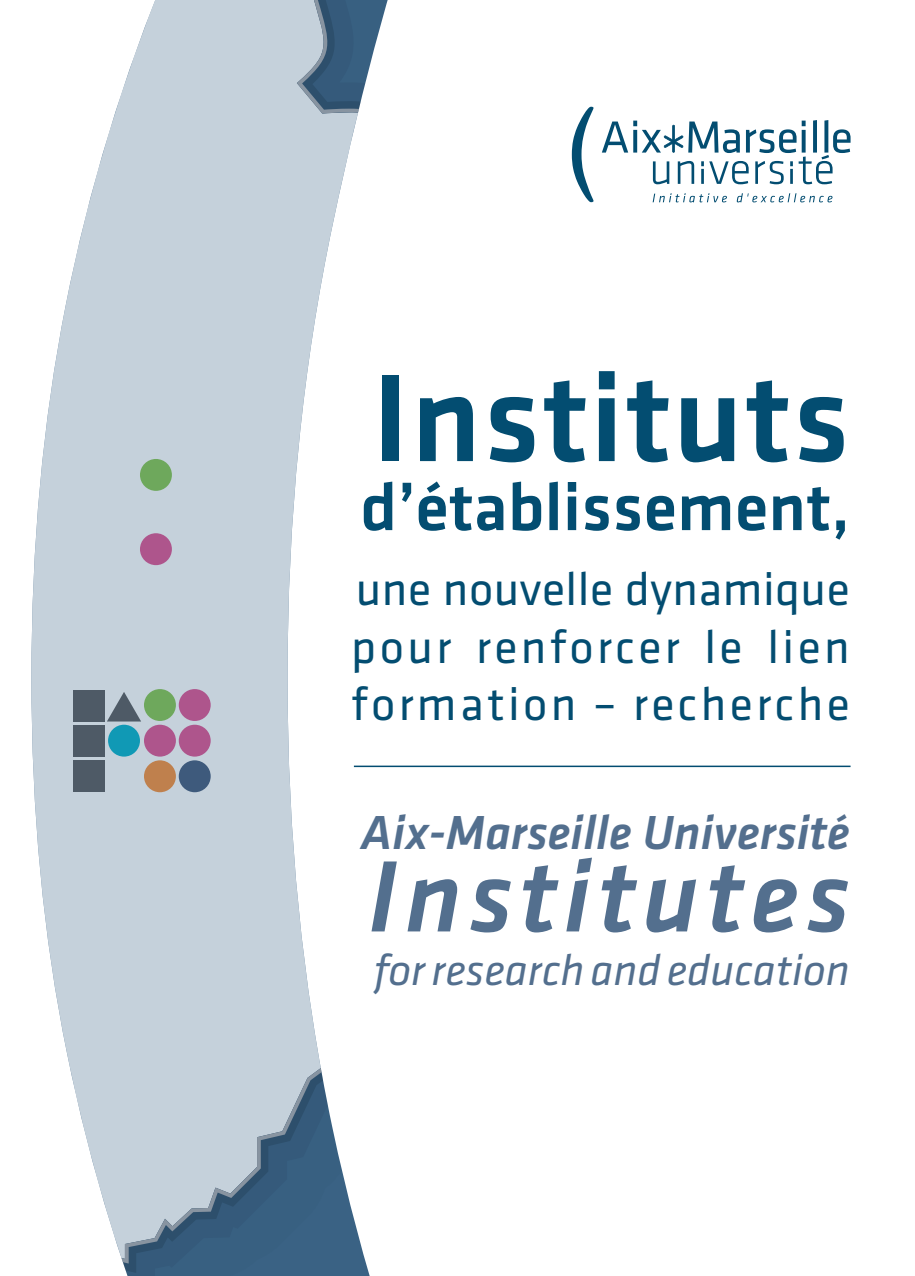
<style>
.page{position:relative;width:915px;height:1276px;background:#fff}
.page>*{position:absolute;margin:0;border:0;box-sizing:border-box;transform-origin:0 0}
.t1{font:500 129px "Klavika Basic";letter-spacing:.015em;color:#034d71}
.t2{font:italic 500 105px "Klavika Basic";letter-spacing:.07em;color:#536f8e}
.t3{font:500 69px "Klavika Basic";letter-spacing:.005em;color:#034d71}
.t4{font:italic 500 49.5px "Klavika Basic";color:#536f8e}
.t5{font:48px/57.6px "Klavika Basic";letter-spacing:.07em;color:#034d71;text-align:justify}
.t6{font:italic 45px "Klavika Basic";color:#536f8e}
</style>
<div class="page">
<svg style="left:606px;top:120px;width:244px;height:64px"></svg>
<svg style="left:652px;top:193px;width:74px;height:9px"></svg>
<svg style="left:736px;top:193px;width:96px;height:9px"></svg>
<svg style="left:31px;top:0;width:356px;height:1276px;fill:#c5d1db"></svg>
<div style="left:140px;top:459px;width:32px;height:32px;background:#6ea85c;border-radius:50%"></div>
<div style="left:140px;top:533px;width:32px;height:32px;background:#ae558c;border-radius:50%"></div>
<div style="left:144px;top:689px;width:32px;height:32px;background:#6ea85c;border-radius:50%"></div>
<div style="left:108px;top:724px;width:32px;height:32px;background:#1099b5;border-radius:50%"></div>
<div style="left:179px;top:760px;width:31px;height:32px;background:#405779;border-radius:50%"></div>
<div style="left:144px;top:760px;width:32px;height:32px;background:#bf804d;border-radius:50%"></div>
<div style="left:179px;top:724px;width:31px;height:32px;background:#ae558c;border-radius:50%"></div>
<div style="left:144px;top:724px;width:32px;height:32px;background:#ae558c;border-radius:50%"></div>
<div style="left:179px;top:689px;width:31px;height:32px;background:#ae558c;border-radius:50%"></div>
<svg style="left:107px;top:692px;width:34px;height:29px"></svg>
<div style="left:73px;top:760px;width:31px;height:31px;background:#4e5a66"></div>
<div style="left:73px;top:724px;width:31px;height:32px;background:#4e5a66"></div>
<div style="left:73px;top:689px;width:31px;height:32px;background:#4e5a66"></div>
<hr style="left:354px;top:765px;width:496px;height:2px;background:#034d71">
<h1 class="t1" style="left:372px;top:331px;width:479px">Instituts</h1>
<h3 class="t3" style="left:360px;top:460px;width:491px">d’établissement,</h3>
<p class="t5" style="left:351px;top:559px;width:500px">une nouvelle dynamique pour renforcer le lien formation – recherche</p>
<p class="t4" style="left:360px;top:799px;width:491px">Aix-Marseille Université</p>
<h2 class="t2" style="left:368px;top:826px;width:483px">Institutes</h2>
<p class="t6" style="left:374px;top:942px;width:477px">for research and education</p>
</div>
